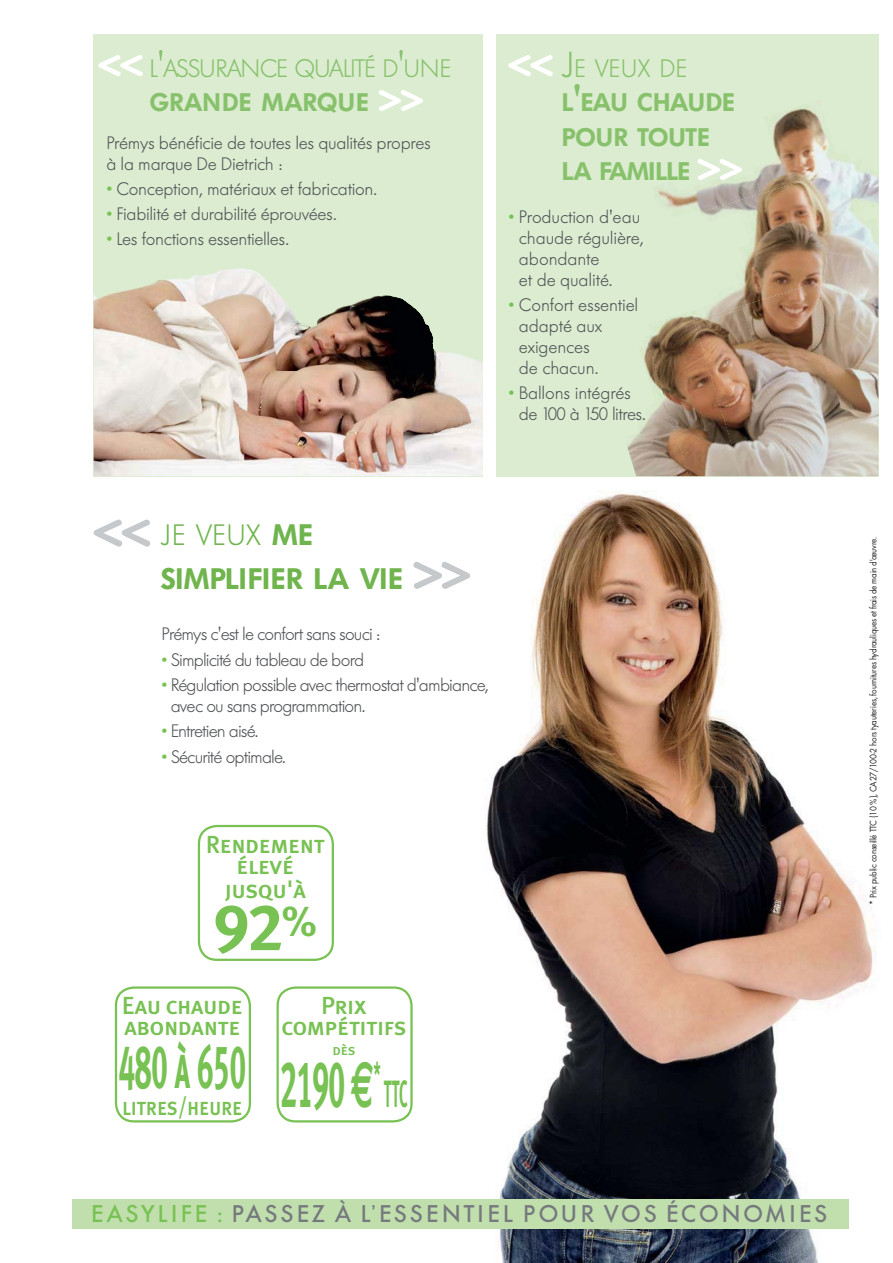
<style>
.page{position:relative;width:893px;height:1263px;background:#fff}
.page>*{position:absolute;margin:0;border:0;box-sizing:border-box;transform-origin:0 0}
.t1{font:66px "Meta Plus Bold Caps";letter-spacing:-.02em;color:#78c153;scale:.47 1}
.t2{font:66px "Meta Plus Bold Caps";letter-spacing:-.02em;color:#78c153}
.t3{font:61.5px "Meta Plus Bold Caps";color:#78c153;scale:.49 1}
.t4{font:37.95px "Meta Plus Bold Caps";color:#78c153;scale:.41 1}
.t5{font:600 29.4px/43.5px "Futura BQ";letter-spacing:.005em;color:#6fb44d}
.t6{font:600 25.2px/34.5px "Futura BQ";letter-spacing:-.015em;color:#87c16b}
.t7{font:300 25.2px/34.5px "Futura BQ";letter-spacing:-.055em;color:#87c16b}
.t8{font:24.75px/21px "Meta Plus Medium Caps";letter-spacing:-.02em;color:#78c153;text-align:center}
.t9{font:24.75px "Meta Plus Medium Caps";letter-spacing:-.02em;color:#78c153;scale:.86 1}
.t10{font:500 24px "Futura BQ";letter-spacing:.12em;color:#767a7e}
.t11{font:300 18px/21px "Futura BQ";letter-spacing:-.02em;color:#505356}
.t12{font:300 18px/21px "Futura BQ";letter-spacing:-.05em;color:#505356}
.t13{font:15px "Meta Plus Medium Caps";color:#78c153}
.t14{font:9.75px "Futura T";letter-spacing:-.02em;color:#231f20;scale:.9 1}
.s1{font-size:36px}
.s2{font-weight:600}
.s3{color:#78c153}
.s4{font-weight:300;font-size:36px}
.s5{font-weight:300}
.s6{font-family:"Euro Sans";font-weight:700}
</style>
<div class="page">
<img style="left:486px;top:491px;width:390px;height:772px">
<div style="left:94px;top:34px;width:389px;height:442px;background:#dbecd0"></div>
<img style="left:94px;top:268px;width:291px;height:208px">
<img style="left:385px;top:295px;width:49px;height:181px">
<img style="left:434px;top:350px;width:49px;height:126px">
<div style="left:495px;top:34px;width:383px;height:442px;background:#dbecd0"></div>
<img style="left:773px;top:106px;width:56px;height:51px">
<img style="left:664px;top:157px;width:214px;height:104px">
<img style="left:627px;top:223px;width:115px;height:253px">
<img style="left:741px;top:261px;width:137px;height:161px">
<img style="left:693px;top:306px;width:101px;height:170px">
<img style="left:786px;top:422px;width:92px;height:54px">
<svg style="left:98px;top:55px;width:45px;height:21px"></svg>
<svg style="left:378px;top:90px;width:45px;height:21px"></svg>
<svg style="left:508px;top:55px;width:44px;height:21px"></svg>
<svg style="left:697px;top:159px;width:45px;height:21px"></svg>
<svg style="left:94px;top:520px;width:56px;height:27px"></svg>
<svg style="left:413px;top:562px;width:57px;height:27px"></svg>
<div style="left:198px;top:825px;width:136px;height:136px;border:2px solid #78c153;border-radius:18px"></div>
<div style="left:115px;top:986px;width:136px;height:137px;border:2px solid #78c153;border-radius:18px"></div>
<div style="left:276px;top:986px;width:136px;height:137px;border:2px solid #78c153;border-radius:18px"></div>
<div style="left:72px;top:1199px;width:776px;height:30px;background:#c0dfac"></div>
<h3 class="t7" style="left:149px;top:53px;width:303px">L<span class="s1">'</span>ASSURANCE QUALITÉ D<span class="s1">'</span>UNE<br><span class="s2">GRANDE MARQUE</span></h3>
<p class="t11" style="left:106px;top:133px;width:326px">Prémys bénéficie de toutes les qualités propres à la marque De Dietrich :</p>
<p class="t11" style="left:106px;top:180px;width:272px"><span class="s3">•</span> Conception, matériaux et fabrication.</p>
<p class="t11" style="left:106px;top:205px;width:232px"><span class="s3">•</span> Fiabilité et durabilité éprouvées.</p>
<p class="t11" style="left:106px;top:230px;width:184px"><span class="s3">•</span> Les fonctions essentielles.</p>
<h3 class="t6" style="left:562px;top:53px;width:174px"><span class="s4">J</span><span class="s5">E VEUX DE<br></span>L<span class="s1">'</span>EAU CHAUDE<br>POUR TOUTE<br>LA FAMILLE</h3>
<p class="t11" style="left:519px;top:207px;width:126px;text-indent:-11px"><span class="s3">•</span> Production d'eau chaude régulière, abondante<br>et de qualité.</p>
<p class="t11" style="left:519px;top:296px;width:121px;text-indent:-11px"><span class="s3">•</span> Confort essentiel adapté aux exigences<br>de chacun.</p>
<p class="t11" style="left:519px;top:384px;width:128px;text-indent:-11px"><span class="s3">•</span> Ballons intégrés de 100 à 150 litres.</p>
<h3 class="t5" style="left:161px;top:516px;width:244px"><span class="s5">JE VEUX</span> ME<br>SIMPLIFIER LA VIE</h3>
<p class="t12" style="left:162px;top:625px;width:220px">Prémys c'est le confort sans souci :</p>
<p class="t12" style="left:162px;top:650px;width:204px"><span class="s3">•</span> Simplicité du tableau de bord</p>
<p class="t12" style="left:171px;top:676px;width:319px;text-indent:-9px"><span class="s3">•</span> Régulation possible avec thermostat d'ambiance, avec ou sans programmation.</p>
<p class="t12" style="left:162px;top:722px;width:98px"><span class="s3">•</span> Entretien aisé.</p>
<p class="t12" style="left:162px;top:747px;width:126px"><span class="s3">•</span> Sécurité optimale.</p>
<h3 class="t8" style="left:206px;top:834px;width:121px">Rendement élevé</h3>
<h3 class="t8" style="left:225px;top:879px;width:83px">jusqu'à</h3>
<h1 class="t2" style="left:214px;top:889px;width:105px">92<sup>%</sup></h1>
<h3 class="t8" style="left:122px;top:995px;width:122px;text-align:left">Eau chaude abondante</h3>
<h2 class="t3" style="left:119px;top:1031px;width:261px">480 à 650</h2>
<h3 class="t9" style="left:122px;top:1092px;width:141px">litres/heure</h3>
<h3 class="t8" style="left:281px;top:995px;width:127px">Prix compétitifs</h3>
<p class="t13" style="left:332px;top:1041px;width:25px">dès</p>
<h1 class="t1" style="left:280px;top:1046px;width:215px">2190 <span class="s6">€</span><sup>*</sup></h1>
<h3 class="t4" style="left:384px;top:1072px;width:60px">TTC</h3>
<h3 class="t10" style="left:91px;top:1204px;width:737px"><span class="s3">EASYLIFE :</span> PASSEZ À L’ESSENTIEL POUR VOS ÉCONOMIES</h3>
<p class="t14" style="left:867px;top:905px;width:410px;rotate:-90deg">* Prix public conseillé TTC (10 %), CA27/100-2 hors tyauteries, fournitures hydrauliques et frais de main d'œuvre.</p>
</div>
